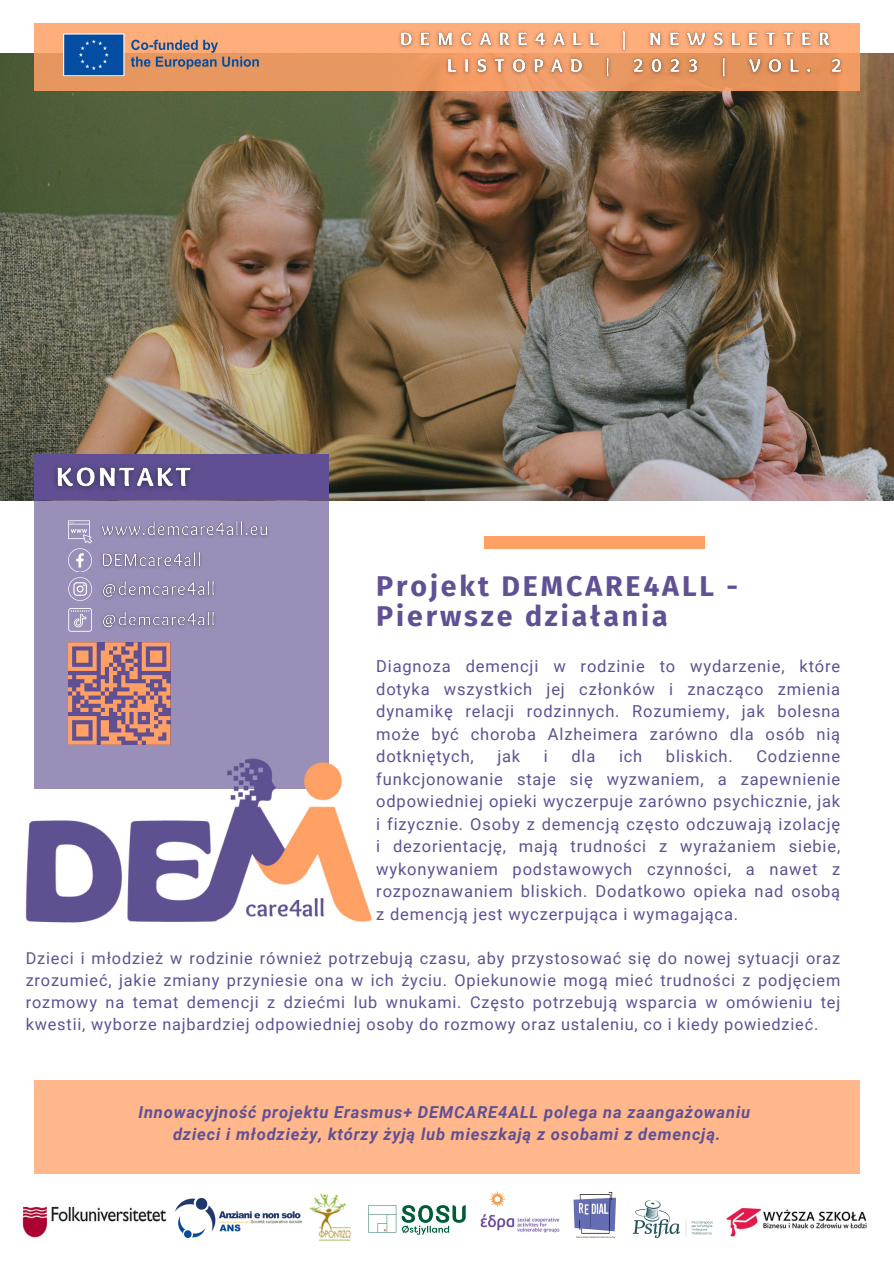
<style>
.page{position:relative;width:894px;height:1264px;background:#fff}
.page>*{position:absolute;margin:0;border:0;box-sizing:border-box;transform-origin:0 0}
.t1{font:700 28.5px/30.5px "Fira Sans";letter-spacing:.1em;color:#605094}
.t2{font:16.5px/22.5px "Roboto";letter-spacing:.05em;color:#605094;text-align:justify}
.t3{font:italic 700 16.5px/22.5px "Roboto";letter-spacing:.05em;color:#605094;text-align:center}
.t4{font:16.35px/22.2px "Roboto";letter-spacing:.05em;color:#605094;text-align:justify}
</style>
<div class="page">
<img style="left:0;top:54px;width:893px;height:447px">
<div style="left:34px;top:455px;width:295px;height:45px;background:#605093"></div>
<div style="left:34px;top:500px;width:295px;height:237px;background:#998fb9"></div>
<svg style="left:68px;top:608px;width:24px;height:23px"></svg>
<svg style="left:68px;top:520px;width:24px;height:80px;background:#aba2c5"></svg>
<svg style="left:68px;top:642px;width:102px;height:95px;background:#b37a7a"></svg>
<div style="left:34px;top:1080px;width:825px;height:93px;background:#ffb78b"></div>
<img style="left:25px;top:737px;width:347px;height:186px">
<div style="left:484px;top:536px;width:220px;height:13px;background:#ffa065"></div>
<svg style="left:368px;top:1205px;width:97px;height:29px"></svg>
<img style="left:726px;top:1208px;width:141px;height:29px">
<img style="left:175px;top:1198px;width:126px;height:39px">
<img style="left:22px;top:1206px;width:145px;height:32px">
<img style="left:632px;top:1200px;width:81px;height:38px">
<img style="left:573px;top:1192px;width:43px;height:47px">
<img style="left:480px;top:1191px;width:80px;height:42px">
<img style="left:309px;top:1193px;width:43px;height:47px">
<svg style="left:34px;top:23px;width:825px;height:68px;background:#f19f6a"></svg>
<img style="left:57px;top:33px;width:213px;height:45px">
<img style="left:94px;top:514px;width:180px;height:29px">
<img style="left:96px;top:545px;width:112px;height:29px">
<img style="left:96px;top:574px;width:125px;height:61px">
<img style="left:55px;top:466px;width:136px;height:24px">
<img style="left:392px;top:24px;width:458px;height:61px">
<p class="t1" style="left:376px;top:571px;width:363px">Projekt DEMCARE4ALL -<br>Pierwsze działania</p>
<h5 class="t2" style="left:376px;top:655px;width:465px">Diagnoza demencji w rodzinie to wydarzenie, które dotyka wszystkich jej członków i znacząco zmienia dynamikę relacji rodzinnych. Rozumiemy, jak bolesna może być choroba Alzheimera zarówno dla osób nią dotkniętych,</h5>
<h5 class="t2" style="left:376px;top:745px;width:465px;text-indent:380px">Codzienne funkcjonowanie staje się wyzwaniem, a zapewnienie odpowiedniej opieki wyczerpuje zarówno psychicznie, jak i fizycznie. Osoby z demencją często odczuwają izolację i dezorientację, mają trudności z wyrażaniem siebie, wykonywaniem podstawowych czynności, a nawet z rozpoznawaniem bliskich. Dodatkowo opieka nad osobą z demencją jest wyczerpująca i wymagająca.</h5>
<h5 class="t2" style="left:497px;top:745px;width:24px">jak</h5>
<h5 class="t2" style="left:543px;top:745px;width:5px">i</h5>
<h5 class="t2" style="left:571px;top:745px;width:25px">dla</h5>
<h5 class="t2" style="left:618px;top:745px;width:25px">ich</h5>
<h5 class="t2" style="left:665px;top:745px;width:68px">bliskich.</h5>
<p class="t4" style="left:26px;top:946px;width:815px">Dzieci i młodzież w rodzinie również potrzebują czasu, aby przystosować się do nowej sytuacji oraz zrozumieć, jakie zmiany przyniesie ona w ich życiu. Opiekunowie mogą mieć trudności z podjęciem rozmowy na temat demencji z dziećmi lub wnukami. Często potrzebują wsparcia w omówieniu tej kwestii, wyborze najbardziej odpowiedniej osoby do rozmowy oraz ustaleniu, co i kiedy powiedzieć.</p>
<p class="t3" style="left:138px;top:1100px;width:613px">Innowacyjność projektu Erasmus+ DEMCARE4ALL polega na zaangażowaniu dzieci i młodzieży, którzy żyją lub mieszkają z osobami z demencją.</p>
</div>
